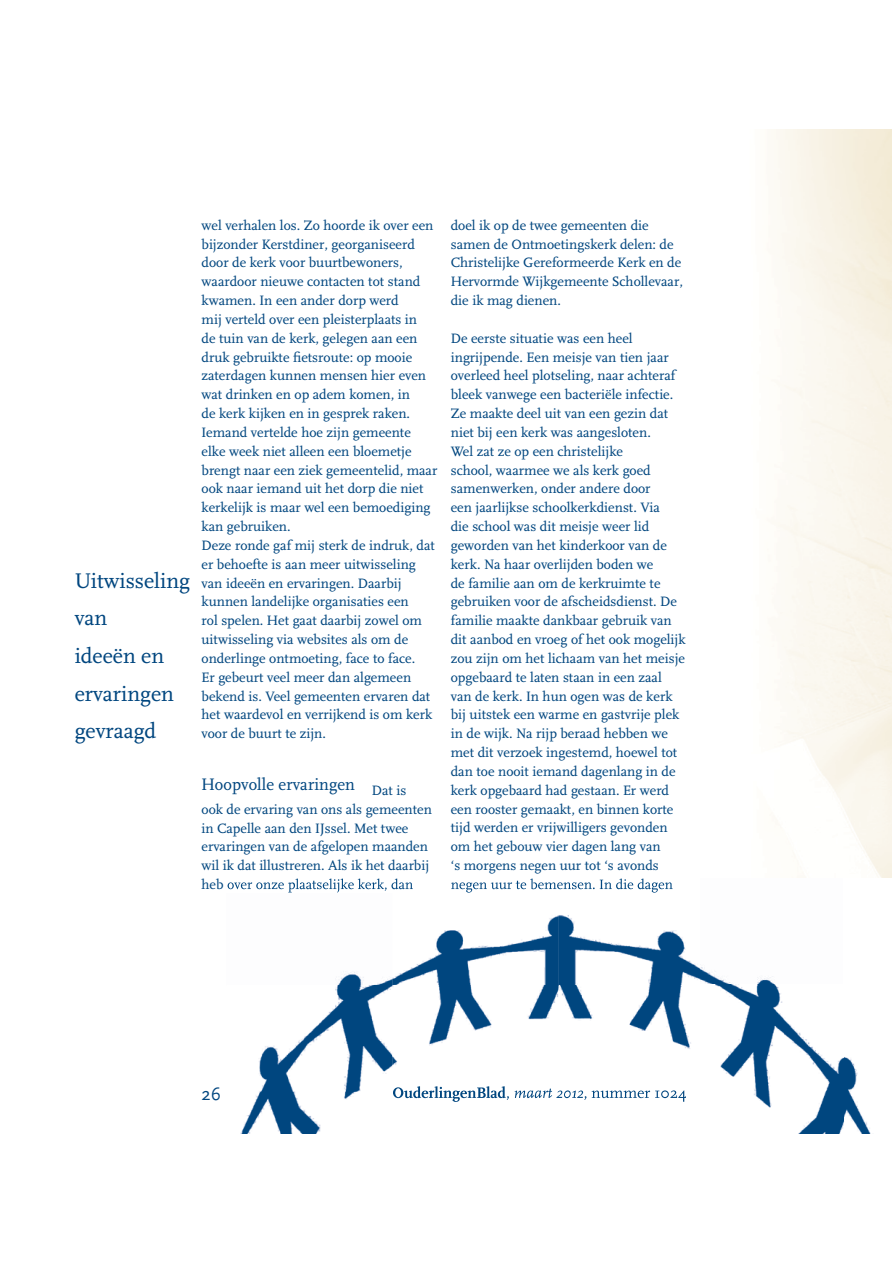
<style>
.page{position:relative;width:893px;height:1263px;background:#fff}
.page>*{position:absolute;margin:0;border:0;box-sizing:border-box;transform-origin:0 0}
.t1{font:22.05px/37.7px "Cscala";color:#00467f}
.t2{font:18.9px "Scala Sans";color:#00467f}
.t3{font:17.25px "Cscala";letter-spacing:.005em;color:#00467f}
.t4{font:14.1px/18.9px "Cscala";color:#00467f}
</style>
<div class="page">
<img style="left:771px;top:130px;width:120px;height:1003px">
<img style="left:241px;top:878px;width:603px;height:255px">
<img style="left:392px;top:1086px;width:114px;height:16px">
<img style="left:393px;top:1086px;width:93px;height:16px">
<svg style="left:507px;top:1096px;width:3px;height:4px"></svg>
<img style="left:514px;top:1089px;width:69px;height:9px">
<img style="left:584px;top:1090px;width:102px;height:12px">
<img style="left:241px;top:879px;width:172px;height:14px">
<img style="left:227px;top:879px;width:78px;height:13px">
<img style="left:544px;top:879px;width:129px;height:14px">
<img style="left:451px;top:879px;width:93px;height:14px">
<h1 class="t1" style="left:75px;top:563px;width:117px">Uitwisseling van<br>ideeën en ervaringen gevraagd</h1>
<p class="t4" style="left:202px;top:217px;width:237px">wel verhalen los. Zo hoorde ik over een bijzonder Kerstdiner, georganiseerd door de kerk voor buurtbewoners, waardoor nieuwe contacten tot stand kwamen. In een ander dorp werd<br>mij verteld over een pleisterplaats in<br>de tuin van de kerk, gelegen aan een druk gebruikte fietsroute: op mooie zaterdagen kunnen mensen hier even wat drinken en op adem komen, in<br>de kerk kijken en in gesprek raken.<br>Iemand vertelde hoe zijn gemeente elke week niet alleen een bloemetje brengt naar een ziek gemeentelid, maar ook naar iemand uit het dorp die niet kerkelijk is maar wel een bemoediging kan gebruiken.<br>Deze ronde gaf mij sterk de indruk, dat er behoefte is aan meer uitwisseling van ideeën en ervaringen. Daarbij kunnen landelijke organisaties een<br>rol spelen. Het gaat daarbij zowel om uitwisseling via websites als om de onderlinge ontmoeting, face to face.<br>Er gebeurt veel meer dan algemeen bekend is. Veel gemeenten ervaren dat het waardevol en verrijkend is om kerk voor de buurt te zijn.</p>
<p class="t3" style="left:202px;top:777px;width:206px">Hoopvolle ervaringen <sub>Dat</sub> <sub>is</sub></p>
<p class="t4" style="left:202px;top:801px;width:232px">ook de ervaring van ons als gemeenten in Capelle aan den IJssel. Met twee ervaringen van de afgelopen maanden wil ik dat illustreren. Als ik het daarbij</p>
<p class="t4" style="left:451px;top:217px;width:234px">doel ik op de twee gemeenten die samen de Ontmoetingskerk delen: de<br>Christelijke Gereformeerde Kerk en de<br>Hervormde Wijkgemeente Schollevaar, die ik mag dienen.</p>
<p class="t4" style="left:451px;top:330px;width:236px">De eerste situatie was een heel ingrijpende. Een meisje van tien jaar overleed heel plotseling, naar achteraf bleek vanwege een bacteriële infectie.<br>Ze maakte deel uit van een gezin dat niet bij een kerk was aangesloten.<br>Wel zat ze op een christelijke<br>school, waarmee we als kerk goed samenwerken, onder andere door<br>een jaarlijkse schoolkerkdienst. Via<br>die school was dit meisje weer lid geworden van het kinderkoor van de kerk. Na haar overlijden boden we<br>de familie aan om de kerkruimte te gebruiken voor de afscheidsdienst. De familie maakte dankbaar gebruik van dit aanbod en vroeg of het ook mogelijk zou zijn om het lichaam van het meisje opgebaard te laten staan in een zaal van de kerk. In hun ogen was de kerk bij uitstek een warme en gastvrije plek in de wijk. Na rijp beraad hebben we met dit verzoek ingestemd, hoewel tot dan toe nooit iemand dagenlang in de kerk opgebaard had gestaan. Er werd een rooster gemaakt, en binnen korte tijd werden er vrijwilligers gevonden om het gebouw vier dagen lang van<br>‘s morgens negen uur tot ‘s avonds</p>
<h2 class="t2" style="left:202px;top:1086px;width:21px">26</h2>
</div>
